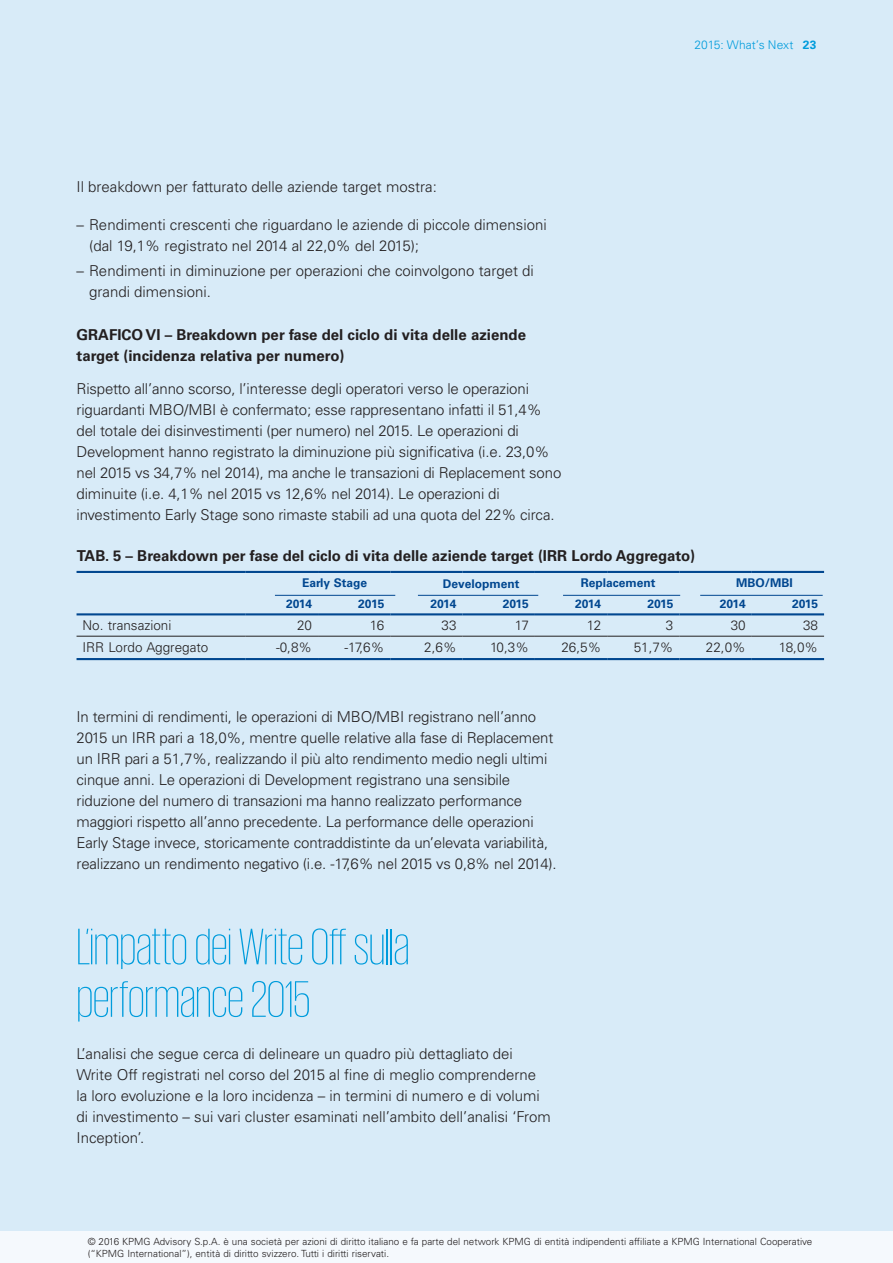
<style>
.page{position:relative;width:893px;height:1263px;background:#d8ebf8}
.page>*{position:absolute;margin:0;border:0;box-sizing:border-box;transform-origin:0 0}
.t1{font:200 52.5px/52.5px "KPMG";letter-spacing:-.005em;color:#009cdc}
.t2{font:300 15px/21px "Univers LT Std";letter-spacing:-.01em;color:#231f20}
.t3{font:700 15px/21px "Univers LT Std";color:#231f20}
.t4{font:300 13.5px "Univers LT Std";color:#231f20}
.t5{font:700 12px "Univers LT Std";color:#014790}
.t6{font:300 12px "Univers LT Std";color:#009cdc}
.t7{font:300 9.9px/12.1px "Univers LT Std";color:#231f20}
.s1{font-weight:700}
</style>
<div class="page">
<hr style="left:77px;top:636px;width:169px;height:1px;background:#231f20">
<hr style="left:246px;top:636px;width:72px;height:1px;background:#231f20">
<hr style="left:318px;top:636px;width:72px;height:1px;background:#231f20">
<hr style="left:390px;top:636px;width:73px;height:1px;background:#231f20">
<hr style="left:463px;top:636px;width:72px;height:1px;background:#231f20">
<hr style="left:535px;top:636px;width:72px;height:1px;background:#231f20">
<hr style="left:607px;top:636px;width:72px;height:1px;background:#231f20">
<hr style="left:679px;top:636px;width:73px;height:1px;background:#231f20">
<hr style="left:752px;top:636px;width:72px;height:1px;background:#231f20">
<hr style="left:77px;top:571px;width:169px;height:2px;background:#014790">
<hr style="left:246px;top:571px;width:72px;height:2px;background:#014790">
<hr style="left:318px;top:571px;width:72px;height:2px;background:#014790">
<hr style="left:390px;top:571px;width:73px;height:2px;background:#014790">
<hr style="left:463px;top:571px;width:72px;height:2px;background:#014790">
<hr style="left:535px;top:571px;width:72px;height:2px;background:#014790">
<hr style="left:607px;top:571px;width:72px;height:2px;background:#014790">
<hr style="left:679px;top:571px;width:73px;height:2px;background:#014790">
<hr style="left:752px;top:571px;width:72px;height:2px;background:#014790">
<hr style="left:77px;top:613px;width:169px;height:2px;background:#014790">
<hr style="left:246px;top:613px;width:72px;height:2px;background:#014790">
<hr style="left:318px;top:613px;width:72px;height:2px;background:#014790">
<hr style="left:390px;top:613px;width:73px;height:2px;background:#014790">
<hr style="left:463px;top:613px;width:72px;height:2px;background:#014790">
<hr style="left:535px;top:613px;width:72px;height:2px;background:#014790">
<hr style="left:607px;top:613px;width:72px;height:2px;background:#014790">
<hr style="left:679px;top:613px;width:73px;height:2px;background:#014790">
<hr style="left:752px;top:613px;width:72px;height:2px;background:#014790">
<hr style="left:77px;top:658px;width:169px;height:2px;background:#014790">
<hr style="left:246px;top:658px;width:72px;height:2px;background:#014790">
<hr style="left:318px;top:658px;width:72px;height:2px;background:#014790">
<hr style="left:390px;top:658px;width:73px;height:2px;background:#014790">
<hr style="left:463px;top:658px;width:72px;height:2px;background:#014790">
<hr style="left:535px;top:658px;width:72px;height:2px;background:#014790">
<hr style="left:607px;top:658px;width:72px;height:2px;background:#014790">
<hr style="left:679px;top:658px;width:73px;height:2px;background:#014790">
<hr style="left:752px;top:658px;width:72px;height:2px;background:#014790">
<hr style="left:275px;top:595px;width:120px;height:1px;background:#014790">
<hr style="left:418px;top:595px;width:120px;height:1px;background:#014790">
<hr style="left:563px;top:595px;width:117px;height:1px;background:#014790">
<hr style="left:700px;top:595px;width:123px;height:1px;background:#014790">
<div style="left:0;top:1231px;width:893px;height:32px;background:#f5f9fd"></div>
<p class="t2" style="left:77px;top:176px;width:362px">Il breakdown per fatturato delle aziende target mostra:</p>
<p class="t2" style="left:89px;top:214px;width:459px;text-indent:-13px">– Rendimenti crescenti che riguardano le aziende di piccole dimensioni (dal 19,1% registrato nel 2014 al 22,0% del 2015);</p>
<p class="t2" style="left:89px;top:260px;width:446px;text-indent:-13px">– Rendimenti in diminuzione per operazioni che coinvolgono target di grandi dimensioni.</p>
<p class="t3" style="left:77px;top:324px;width:451px">GRAFICO VI – Breakdown per fase del ciclo di vita delle aziende target (incidenza relativa per numero)</p>
<p class="t2" style="left:77px;top:379px;width:486px">Rispetto all’anno scorso, l’interesse degli operatori verso le operazioni riguardanti MBO/MBI è confermato; esse rappresentano infatti il 51,4% del totale dei disinvestimenti (per numero) nel 2015. Le operazioni di Development hanno registrato la diminuzione più significativa (i.e. 23,0% nel 2015 vs 34,7% nel 2014), ma anche le transazioni di Replacement sono diminuite (i.e. 4,1% nel 2015 vs 12,6% nel 2014). Le operazioni di investimento Early Stage sono rimaste stabili ad una quota del 22% circa.</p>
<p class="t6" style="left:694px;top:37px;width:123px">2015: What’s Next <span class="s1">23</span></p>
<p class="t3" style="left:77px;top:545px;width:620px">TAB. 5 – Breakdown per fase del ciclo di vita delle aziende target (IRR Lordo Aggregato)</p>
<p class="t5" style="left:302px;top:575px;width:66px">Early Stage</p>
<p class="t5" style="left:443px;top:576px;width:78px">Development</p>
<p class="t5" style="left:581px;top:575px;width:76px">Replacement</p>
<p class="t5" style="left:736px;top:575px;width:58px">MBO/MBI</p>
<p class="t5" style="left:286px;top:597px;width:28px">2014</p>
<p class="t5" style="left:358px;top:597px;width:28px">2015</p>
<p class="t5" style="left:431px;top:597px;width:28px">2014</p>
<p class="t5" style="left:503px;top:597px;width:28px">2015</p>
<p class="t5" style="left:575px;top:597px;width:28px">2014</p>
<p class="t5" style="left:647px;top:597px;width:28px">2015</p>
<p class="t5" style="left:720px;top:597px;width:28px">2014</p>
<p class="t5" style="left:792px;top:597px;width:28px">2015</p>
<p class="t4" style="left:83px;top:617px;width:90px">No. transazioni</p>
<p class="t4" style="left:297px;top:617px;width:17px">20</p>
<p class="t4" style="left:370px;top:617px;width:16px">16</p>
<p class="t4" style="left:442px;top:617px;width:17px">33</p>
<p class="t4" style="left:515px;top:617px;width:16px">17</p>
<p class="t4" style="left:587px;top:617px;width:16px">12</p>
<p class="t4" style="left:666px;top:617px;width:9px">3</p>
<p class="t4" style="left:731px;top:617px;width:17px">30</p>
<p class="t4" style="left:803px;top:617px;width:17px">38</p>
<p class="t4" style="left:83px;top:639px;width:127px">IRR Lordo Aggregato</p>
<p class="t4" style="left:276px;top:639px;width:38px">-0,8%</p>
<p class="t4" style="left:345px;top:639px;width:41px">-17,6%</p>
<p class="t4" style="left:424px;top:639px;width:34px">2,6%</p>
<p class="t4" style="left:490px;top:639px;width:40px">10,3%</p>
<p class="t4" style="left:561px;top:639px;width:41px">26,5%</p>
<p class="t4" style="left:634px;top:639px;width:41px">51,7%</p>
<p class="t4" style="left:706px;top:639px;width:41px">22,0%</p>
<p class="t4" style="left:779px;top:639px;width:41px">18,0%</p>
<p class="t2" style="left:77px;top:706px;width:482px">In termini di rendimenti, le operazioni di MBO/MBI registrano nell’anno 2015 un IRR pari a 18,0%, mentre quelle relative alla fase di Replacement un IRR pari a 51,7%, realizzando il più alto rendimento medio negli ultimi cinque anni. Le operazioni di Development registrano una sensibile riduzione del numero di transazioni ma hanno realizzato performance maggiori rispetto all’anno precedente. La performance delle operazioni Early Stage invece, storicamente contraddistinte da un’elevata variabilità, realizzano un rendimento negativo (i.e. -17,6% nel 2015 vs 0,8% nel 2014).</p>
<h1 class="t1" style="left:77px;top:919px;width:334px">L’impatto dei Write Off sulla performance 2015</h1>
<p class="t2" style="left:77px;top:1043px;width:476px">L’analisi che segue cerca di delineare un quadro più dettagliato dei Write Off registrati nel corso del 2015 al fine di meglio comprenderne<br>la loro evoluzione e la loro incidenza – in termini di numero e di volumi di investimento – sui vari cluster esaminati nell’ambito dell’analisi ‘From Inception’.</p>
<p class="t7" style="left:88px;top:1235px;width:726px">© 2016 KPMG Advisory S.p.A. è una società per azioni di diritto italiano e fa parte del network KPMG di entità indipendenti affiliate a KPMG International Cooperative (“KPMG International”), entità di diritto svizzero. Tutti i diritti riservati.</p>
</div>
